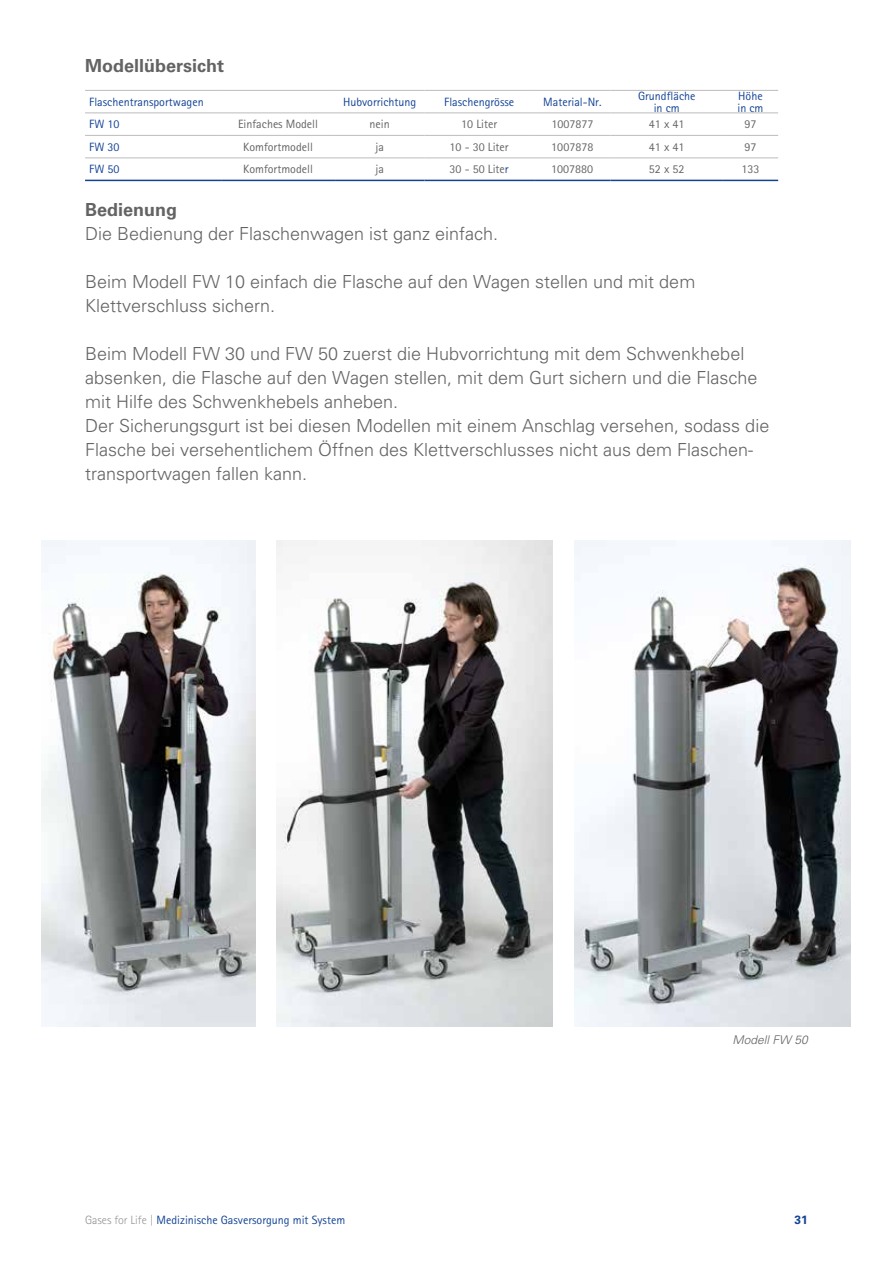
<style>
.page{position:relative;width:893px;height:1263px;background:#fff}
.page>*{position:absolute;margin:0;border:0;box-sizing:border-box;transform-origin:0 0}
.t1{font:300 18px/24px "Univers LTCE";color:#646363}
.t2{font:700 18px "Univers LTCE";color:#646363}
.t3{font:12px/12px "Rotis Sans Serif";color:#134395;text-align:center}
.t4{font:12px "Rotis Sans Serif";color:#646363}
.t5{font:italic 300 12px "Univers LTCE";color:#646363}
.t6{font:700 12px "Univers LTCE";color:#134395}
.s1{color:#134395}
.s2{font-weight:300;color:#929292}
</style>
<div class="page">
<svg style="left:85px;top:112px;width:693px;height:68px"></svg>
<hr style="left:85px;top:90px;width:136px;height:1px;background:#bcbcbc">
<hr style="left:221px;top:90px;width:114px;height:1px;background:#bcbcbc">
<hr style="left:335px;top:90px;width:89px;height:1px;background:#bcbcbc">
<hr style="left:424px;top:90px;width:110px;height:1px;background:#bcbcbc">
<hr style="left:534px;top:90px;width:77px;height:1px;background:#bcbcbc">
<hr style="left:611px;top:90px;width:112px;height:1px;background:#bcbcbc">
<hr style="left:723px;top:90px;width:55px;height:1px;background:#bcbcbc">
<hr style="left:85px;top:113px;width:136px;height:1px;background:#bcbcbc">
<hr style="left:221px;top:113px;width:114px;height:1px;background:#bcbcbc">
<hr style="left:335px;top:113px;width:89px;height:1px;background:#bcbcbc">
<hr style="left:424px;top:113px;width:110px;height:1px;background:#bcbcbc">
<hr style="left:534px;top:113px;width:77px;height:1px;background:#bcbcbc">
<hr style="left:611px;top:113px;width:112px;height:1px;background:#bcbcbc">
<hr style="left:723px;top:113px;width:55px;height:1px;background:#bcbcbc">
<hr style="left:85px;top:135px;width:136px;height:1px;background:#bcbcbc">
<hr style="left:221px;top:135px;width:114px;height:1px;background:#bcbcbc">
<hr style="left:335px;top:135px;width:89px;height:1px;background:#bcbcbc">
<hr style="left:424px;top:135px;width:110px;height:1px;background:#bcbcbc">
<hr style="left:534px;top:135px;width:77px;height:1px;background:#bcbcbc">
<hr style="left:611px;top:135px;width:112px;height:1px;background:#bcbcbc">
<hr style="left:723px;top:135px;width:55px;height:1px;background:#bcbcbc">
<hr style="left:85px;top:158px;width:136px;height:1px;background:#bcbcbc">
<hr style="left:221px;top:158px;width:114px;height:1px;background:#bcbcbc">
<hr style="left:335px;top:158px;width:89px;height:1px;background:#bcbcbc">
<hr style="left:424px;top:158px;width:110px;height:1px;background:#bcbcbc">
<hr style="left:534px;top:158px;width:77px;height:1px;background:#bcbcbc">
<hr style="left:611px;top:158px;width:112px;height:1px;background:#bcbcbc">
<hr style="left:723px;top:158px;width:55px;height:1px;background:#bcbcbc">
<hr style="left:85px;top:180px;width:136px;height:1px;background:#134395">
<hr style="left:221px;top:180px;width:114px;height:1px;background:#134395">
<hr style="left:335px;top:180px;width:89px;height:1px;background:#134395">
<hr style="left:424px;top:180px;width:110px;height:1px;background:#134395">
<hr style="left:534px;top:180px;width:77px;height:1px;background:#134395">
<hr style="left:611px;top:180px;width:112px;height:1px;background:#134395">
<hr style="left:723px;top:180px;width:55px;height:1px;background:#134395">
<img style="left:42px;top:540px;width:213px;height:486px">
<img style="left:276px;top:540px;width:277px;height:486px">
<img style="left:574px;top:540px;width:277px;height:486px">
<p class="t2" style="left:85px;top:55px;width:141px">Modellübersicht</p>
<p class="t3" style="left:89px;top:96px;width:116px">Flaschentransportwagen</p>
<p class="t3" style="left:343px;top:96px;width:75px">Hubvorrichtung</p>
<p class="t3" style="left:444px;top:96px;width:71px">Flaschengrösse</p>
<p class="t3" style="left:543px;top:96px;width:60px">Material-Nr.</p>
<p class="t3" style="left:638px;top:90px;width:59px">Grundfläche in cm</p>
<p class="t3" style="left:737px;top:90px;width:28px;text-align:left">Höhe in cm</p>
<p class="t3" style="left:89px;top:118px;width:32px">FW 10</p>
<p class="t4" style="left:238px;top:117px;width:81px">Einfaches Modell</p>
<p class="t4" style="left:370px;top:117px;width:22px">nein</p>
<p class="t4" style="left:461px;top:117px;width:37px">10 Liter</p>
<p class="t4" style="left:551px;top:117px;width:43px">1007877</p>
<p class="t4" style="left:649px;top:117px;width:37px">41 x 41</p>
<p class="t4" style="left:744px;top:117px;width:13px">97</p>
<p class="t3" style="left:89px;top:141px;width:32px">FW 30</p>
<p class="t4" style="left:243px;top:140px;width:71px">Komfortmodell</p>
<p class="t4" style="left:375px;top:140px;width:10px">ja</p>
<p class="t4" style="left:450px;top:140px;width:61px">10 - 30 Liter</p>
<p class="t4" style="left:551px;top:140px;width:43px">1007878</p>
<p class="t4" style="left:649px;top:140px;width:37px">41 x 41</p>
<p class="t4" style="left:744px;top:140px;width:13px">97</p>
<p class="t3" style="left:89px;top:163px;width:32px">FW 50</p>
<p class="t4" style="left:243px;top:162px;width:71px">Komfortmodell</p>
<p class="t4" style="left:375px;top:162px;width:10px">ja</p>
<p class="t4" style="left:450px;top:162px;width:61px">30 - 50 Lite<span class="s1">r</span></p>
<p class="t4" style="left:551px;top:162px;width:43px">1007880</p>
<p class="t4" style="left:649px;top:162px;width:37px">52 x 52</p>
<p class="t4" style="left:741px;top:162px;width:19px">133</p>
<p class="t2" style="left:85px;top:199px;width:94px">Bedienung</p>
<p class="t1" style="left:85px;top:222px;width:415px">Die Bedienung der Flaschenwagen ist ganz einfach.</p>
<p class="t1" style="left:85px;top:270px;width:612px">Beim Modell FW 10 einfach die Flasche auf den Wagen stellen und mit dem<br>Klettverschluss sichern.</p>
<p class="t1" style="left:85px;top:342px;width:686px">Beim Modell FW 30 und FW 50 zuerst die Hubvorrichtung mit dem Schwenkhebel absenken, die Flasche auf den Wagen stellen, mit dem Gurt sichern und die Flasche mit Hilfe des Schwenkhebels anheben.<br>Der Sicherungsgurt ist bei diesen Modellen mit einem Anschlag versehen, sodass die Flasche bei versehentlichem Öffnen des Klettverschlusses nicht aus dem Flaschen&shy;transportwagen fallen kann.</p>
<p class="t5" style="left:733px;top:1033px;width:77px">Modell FW 50</p>
<p class="t3" style="left:85px;top:1214px;width:262px"><span class="s2">Gases for Life |</span> Medizinische Gasversorgung mit System</p>
<p class="t6" style="left:795px;top:1213px;width:15px">31</p>
</div>
